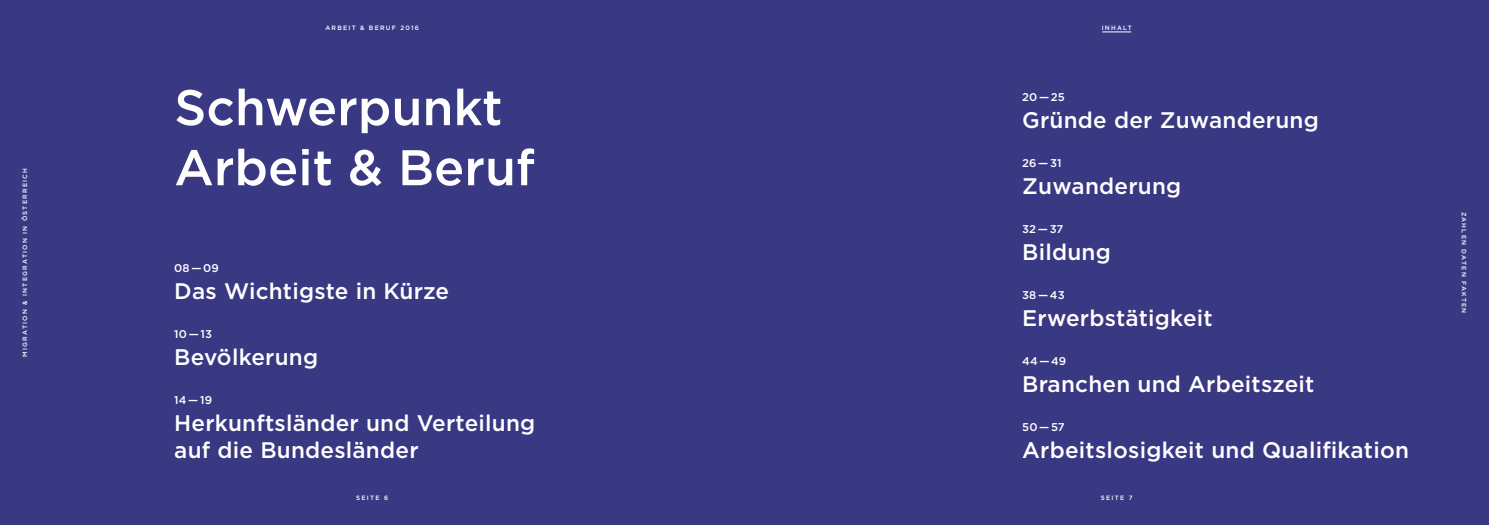
<style>
.page{position:relative;width:1489px;height:525px;background:#fff}
.page>*{position:absolute;margin:0;border:0;box-sizing:border-box;transform-origin:0 0}
.t1{font:500 50px/60px "Gotham";color:#fff}
.t2{font:500 22.5px/27px "Gotham";letter-spacing:.01em;color:#fff}
.t3{font:500 11.25px "Gotham";letter-spacing:.01em;color:#fff}
.t4{font:500 6.25px "Gotham";letter-spacing:.2em;color:#fff}
</style>
<div class="page">
<div style="left:0;top:0;width:1488px;height:524px;background:#393883"></div>
<svg style="left:1102px;top:32px;width:29px;height:1px"></svg>
<p class="t4" style="left:21px;top:356px;width:190px;rotate:-90deg">MIGRATION &amp; INTEGRATION IN ÖSTERREICH</p>
<p class="t4" style="left:325px;top:24px;width:95px">ARBEIT &amp; BERUF 2016</p>
<p class="t4" style="left:1101px;top:24px;width:32px">INHALT</p>
<h1 class="t1" style="left:174px;top:77px;width:362px">Schwerpunkt<br>Arbeit &amp; Beruf</h1>
<p class="t3" style="left:1022px;top:90px;width:44px">20 — 25</p>
<p class="t2" style="left:1022px;top:106px;width:298px">Gründe der Zuwanderung</p>
<p class="t3" style="left:1022px;top:156px;width:41px">26 — 31</p>
<p class="t2" style="left:1022px;top:172px;width:161px">Zuwanderung</p>
<p class="t3" style="left:174px;top:260px;width:46px">08 — 09</p>
<p class="t2" style="left:174px;top:277px;width:276px">Das Wichtigste in Kürze</p>
<p class="t3" style="left:174px;top:326px;width:39px">10 — 13</p>
<p class="t2" style="left:174px;top:343px;width:145px">Bevölkerung</p>
<p class="t3" style="left:174px;top:392px;width:39px">14 — 19</p>
<p class="t2" style="left:174px;top:408px;width:362px">Herkunftsländer und Verteilung auf die Bundesländer</p>
<p class="t3" style="left:1022px;top:221px;width:43px">32 — 37</p>
<p class="t2" style="left:1022px;top:238px;width:90px">Bildung</p>
<p class="t3" style="left:1022px;top:287px;width:44px">38 — 43</p>
<p class="t2" style="left:1022px;top:304px;width:192px">Erwerbstätigkeit</p>
<p class="t3" style="left:1022px;top:353px;width:46px">44 — 49</p>
<p class="t2" style="left:1022px;top:370px;width:294px">Branchen und Arbeitszeit</p>
<p class="t3" style="left:1022px;top:419px;width:44px">50 — 57</p>
<p class="t2" style="left:1022px;top:435px;width:388px">Arbeitslosigkeit und Qualifikation</p>
<p class="t4" style="left:356px;top:493px;width:33px">SEITE 6</p>
<p class="t4" style="left:1100px;top:493px;width:33px">SEITE 7</p>
<p class="t4" style="left:1467px;top:211px;width:103px;rotate:90deg">ZAHLEN DATEN FAKTEN</p>
</div>
